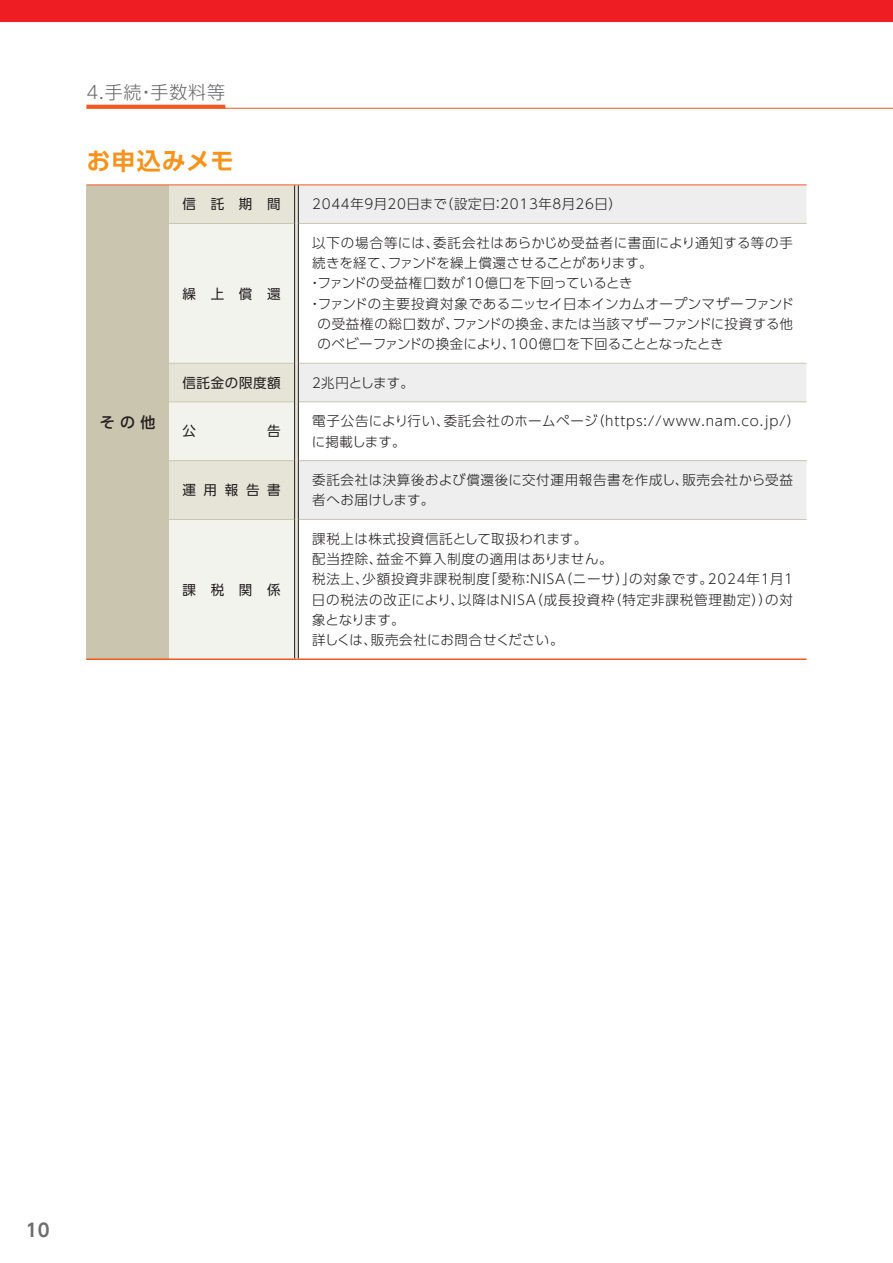
<style>
.page{position:relative;width:893px;height:1263px;background:#fff}
.page>*{position:absolute;margin:0;border:0;box-sizing:border-box;transform-origin:0 0}
.t1{font:700 24px "UD Shin Go Pro De";letter-spacing:.045em;color:#f7931d}
.t2{font:300 18px "UD Shin Go Pro";letter-spacing:.05em;color:#6c6d70}
.t3{font:700 18px "UD Shin Go Pro De";color:#6c6d70}
.t4{font:500 15px "UD Shin Go Pro";color:#231f20}
.t5{font:300 13.5px/20.2px "UD Shin Go Pro";letter-spacing:.04em;color:#231f20}
.t6{font:300 13.5px "UD Shin Go Pro";color:#231f20}
.t7{font:300 13.5px "UD Shin Go Pro";letter-spacing:.005em;color:#231f20}
.t8{font:13.5px "UD Shin Go Pro";letter-spacing:.57em;color:#231f20}
.t9{font:300 13.5px "UD Shin Go Pro";letter-spacing:-.035em;color:#231f20}
.t10{font:13.5px "UD Shin Go Pro";letter-spacing:.045em;color:#231f20}
</style>
<div class="page">
<div style="left:0;top:0;width:893px;height:21px;background:#ee1d23"></div>
<hr style="left:86px;top:108px;width:807px;height:1px;background:#f15921">
<svg style="left:86px;top:105px;width:139px;height:4px"></svg>
<div style="left:86px;top:185px;width:83px;height:474px;background:#cac5ae"></div>
<div style="left:169px;top:186px;width:125px;height:37px;background:#e6e4d7"></div>
<svg style="left:299px;top:186px;width:507px;height:333px"></svg>
<svg style="left:169px;top:224px;width:125px;height:434px;background:#f0efe8"></svg>
<svg style="left:295px;top:186px;width:3px;height:37px"></svg>
<svg style="left:295px;top:223px;width:3px;height:140px"></svg>
<svg style="left:295px;top:363px;width:3px;height:39px"></svg>
<svg style="left:295px;top:402px;width:3px;height:59px"></svg>
<svg style="left:295px;top:461px;width:3px;height:58px"></svg>
<svg style="left:295px;top:519px;width:3px;height:139px"></svg>
<hr style="left:169px;top:223px;width:125px;height:1px;background:#cac5ae">
<hr style="left:299px;top:223px;width:507px;height:1px;background:#cac5ae">
<hr style="left:169px;top:363px;width:125px;height:1px;background:#cac5ae">
<hr style="left:299px;top:363px;width:507px;height:1px;background:#cac5ae">
<hr style="left:169px;top:401px;width:125px;height:1px;background:#cac5ae">
<hr style="left:299px;top:401px;width:507px;height:1px;background:#cac5ae">
<hr style="left:169px;top:460px;width:125px;height:1px;background:#cac5ae">
<hr style="left:299px;top:460px;width:507px;height:1px;background:#cac5ae">
<hr style="left:169px;top:519px;width:125px;height:1px;background:#cac5ae">
<hr style="left:299px;top:519px;width:507px;height:1px;background:#cac5ae">
<hr style="left:294px;top:185px;width:1px;height:38px;background:#231f20">
<hr style="left:298px;top:185px;width:1px;height:38px;background:#231f20">
<hr style="left:294px;top:223px;width:1px;height:140px;background:#231f20">
<hr style="left:298px;top:223px;width:1px;height:140px;background:#231f20">
<hr style="left:294px;top:363px;width:1px;height:39px;background:#231f20">
<hr style="left:298px;top:363px;width:1px;height:39px;background:#231f20">
<hr style="left:294px;top:402px;width:1px;height:59px;background:#231f20">
<hr style="left:298px;top:402px;width:1px;height:59px;background:#231f20">
<hr style="left:294px;top:461px;width:1px;height:58px;background:#231f20">
<hr style="left:298px;top:461px;width:1px;height:58px;background:#231f20">
<hr style="left:294px;top:519px;width:1px;height:139px;background:#231f20">
<hr style="left:298px;top:519px;width:1px;height:139px;background:#231f20">
<hr style="left:86px;top:658px;width:83px;height:2px;background:#f15921">
<hr style="left:169px;top:658px;width:127px;height:2px;background:#f15921">
<hr style="left:296px;top:658px;width:510px;height:2px;background:#f15921">
<hr style="left:169px;top:185px;width:127px;height:1px;background:#f15921">
<hr style="left:296px;top:185px;width:510px;height:1px;background:#f15921">
<hr style="left:86px;top:185px;width:83px;height:1px;background:#f15921">
<h2 class="t2" style="left:86px;top:78px;width:140px">4.手続・手数料等</h2>
<h1 class="t1" style="left:86px;top:141px;width:149px">お申込みメモ</h1>
<p class="t8" style="left:182px;top:193px;width:100px">信託期間</p>
<p class="t5" style="left:312px;top:194px;width:311px">2044年９月20日まで（設定日：2013年８月26日）</p>
<p class="t4" style="left:100px;top:410px;width:57px">その他</p>
<p class="t8" style="left:182px;top:282px;width:100px">繰上償還</p>
<p class="t5" style="left:312px;top:232px;width:482px">以下の場合等には、委託会社はあらかじめ受益者に書面により通知する等の手</p>
<p class="t7" style="left:312px;top:252px;width:342px">続きを経て、ファンドを繰上償還させることがあります。</p>
<p class="t5" style="left:308px;top:273px;width:326px">・ファンドの受益権口数が10億口を下回っているとき</p>
<p class="t5" style="left:308px;top:293px;width:487px">・ファンドの主要投資対象であるニッセイ日本インカムオープンマザーファンド</p>
<p class="t5" style="left:317px;top:313px;width:477px">の受益権の総口数が、ファンドの換金、または当該マザーファンドに投資する他</p>
<p class="t6" style="left:317px;top:333px;width:407px">のベビーファンドの換金により、100億口を下回ることとなったとき</p>
<p class="t10" style="left:182px;top:372px;width:100px">信託金の限度額</p>
<p class="t9" style="left:310px;top:372px;width:106px">２兆円とします。</p>
<p class="t8" style="left:182px;top:420px;width:15px">公</p>
<p class="t8" style="left:267px;top:420px;width:15px">告</p>
<p class="t5" style="left:312px;top:410px;width:490px">電子公告により行い、委託会社のホームページ（https://www.nam.co.jp/）に掲載します。</p>
<p class="t8" style="left:182px;top:479px;width:100px">運用報告書</p>
<p class="t5" style="left:312px;top:469px;width:482px">委託会社は決算後および償還後に交付運用報告書を作成し、販売会社から受益者へお届けします。</p>
<p class="t8" style="left:182px;top:578px;width:100px">課税関係</p>
<p class="t5" style="left:312px;top:528px;width:483px">課税上は株式投資信託として取扱われます。<br>配当控除、益金不算入制度の適用はありません。<br>税法上、少額投資非課税制度「愛称：ＮＩＳＡ（ニーサ）」の対象です。2024年1月1日の税法の改正により、以降はＮＩＳＡ（成長投資枠（特定非課税管理勘定））の対象となります。<br>詳しくは、販売会社にお問合せください。</p>
<h2 class="t3" style="left:26px;top:1215px;width:25px">10</h2>
</div>
